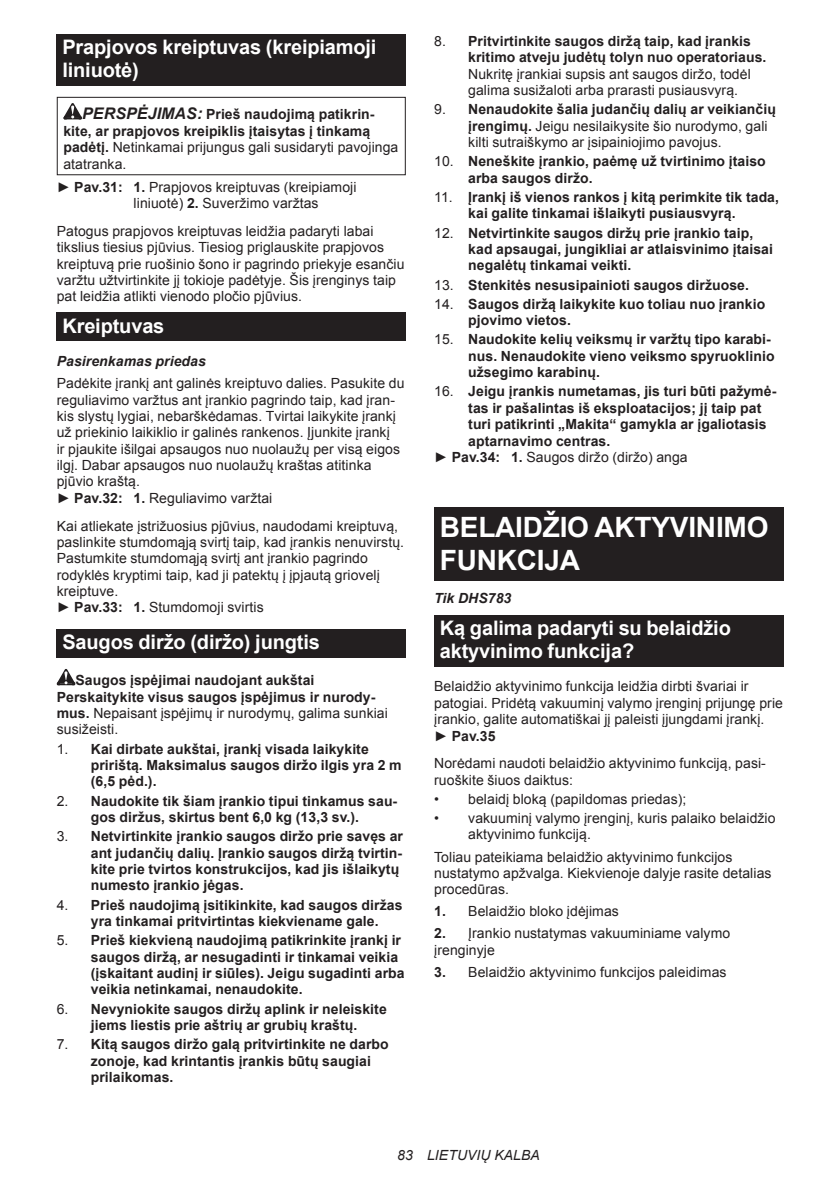
<style>
.page{position:relative;width:840px;height:1191px;background:#fff}
.page>*{position:absolute;margin:0;border:0;box-sizing:border-box;transform-origin:0 0}
.t1{font:700 28px/32.8px "Arial";letter-spacing:-.01em;color:#fff}
.t2{font:700 20px/23.4px "Arial";letter-spacing:-.01em;color:#fff}
.t3{font:700 14px/16.4px "Arial";letter-spacing:.005em;color:#231f20}
.t4{font:14px/16.4px "Arial";letter-spacing:.005em;color:#231f20}
.t5{font:italic 700 14px "Arial";letter-spacing:.005em;color:#231f20}
.t6{font:italic 14px "Arial";letter-spacing:.005em;color:#231f20}
.s1{font-style:italic;font-size:16px}
.s2{font-weight:400}
.s3{font-weight:700}
</style>
<div class="page">
<div style="left:57px;top:34px;width:348px;height:52px;background:#231f20"></div>
<svg style="left:63px;top:103px;width:19px;height:16px"></svg>
<div style="left:57px;top:97px;width:348px;height:78px;border:1px solid #231f20"></div>
<div style="left:57px;top:313px;width:348px;height:28px;background:#231f20"></div>
<div style="left:57px;top:629px;width:348px;height:29px;background:#231f20"></div>
<svg style="left:57px;top:669px;width:18px;height:16px"></svg>
<div style="left:434px;top:507px;width:348px;height:74px;background:#231f20"></div>
<div style="left:434px;top:614px;width:348px;height:52px;background:#231f20"></div>
<h2 class="t2" style="left:62px;top:36px;width:315px">Prapjovos kreiptuvas (kreipiamoji liniuotė)</h2>
<p class="t3" style="left:63px;top:107px;width:336px;text-indent:19px"><span class="s1">PERSPĖJIMAS:</span> Prieš naudojimą patikrin&shy;kite, ar prapjovos kreipiklis įtaisytas į tinkamą padėtį. <span class="s2">Netinkamai prijungus gali susidaryti pavojinga atatranka.</span></p>
<p class="t4" style="left:133px;top:179px;width:224px;text-indent:-77px">► <span class="s3">Pav.31: 1.</span> Prapjovos kreiptuvas (kreipiamoji liniuotė) <span class="s3">2.</span> Suveržimo varžtas</p>
<p class="t4" style="left:57px;top:223px;width:349px">Patogus prapjovos kreiptuvas leidžia padaryti labai tikslius tiesius pjūvius. Tiesiog priglauskite prapjovos kreiptuvą prie ruošinio šono ir pagrindo priekyje esančiu varžtu užtvirtinkite jį tokioje padėtyje. Šis įrenginys taip pat leidžia atlikti vienodo pločio pjūvius.</p>
<h2 class="t2" style="left:62px;top:314px;width:103px">Kreiptuvas</h2>
<p class="t5" style="left:57px;top:352px;width:151px">Pasirenkamas priedas</p>
<p class="t4" style="left:57px;top:375px;width:349px">Padėkite įrankį ant galinės kreiptuvo dalies. Pasukite du reguliavimo varžtus ant įrankio pagrindo taip, kad įran&shy;kis slystų lygiai, nebarškėdamas. Tvirtai laikykite įrankį už priekinio laikiklio ir galinės rankenos. Įjunkite įrankį<br>ir pjaukite išilgai apsaugos nuo nuolaužų per visą eigos ilgį. Dabar apsaugos nuo nuolaužų kraštas atitinka pjūvio kraštą.<br>► <span class="s3">Pav.32: 1.</span> Reguliavimo varžtai</p>
<p class="t4" style="left:57px;top:517px;width:348px">Kai atliekate įstrižuosius pjūvius, naudodami kreiptuvą, paslinkite stumdomąją svirtį taip, kad įrankis nenuvirstų.<br>Pastumkite stumdomąją svirtį ant įrankio pagrindo rodyklės kryptimi taip, kad ji patektų į įpjautą griovelį kreiptuve.<br>► <span class="s3">Pav.33: 1.</span> Stumdomoji svirtis</p>
<h2 class="t2" style="left:62px;top:631px;width:259px">Saugos diržo (diržo) jungtis</h2>
<p class="t3" style="left:57px;top:672px;width:332px;text-indent:19px">Saugos įspėjimai naudojant aukštai Perskaitykite visus saugos įspėjimus ir nurody&shy;mus. <span class="s2">Nepaisant įspėjimų ir nurodymų, galima sunkiai susižeisti.</span></p>
<p class="t3" style="left:91px;top:741px;width:312px;text-indent:-34px"><span class="s2">1.</span> Kai dirbate aukštai, įrankį visada laikykite pririštą. Maksimalus saugos diržo ilgis yra 2 m (6,5 pėd.).</p>
<p class="t3" style="left:57px;top:793px;width:342px;text-align:center"><span class="s2">2.</span> Naudokite tik šiam įrankio tipui tinkamus sau&shy;gos diržus, skirtus bent 6,0 kg (13,3 sv.).</p>
<p class="t3" style="left:91px;top:828px;width:313px;text-indent:-34px"><span class="s2">3.</span> Netvirtinkite įrankio saugos diržo prie savęs ar ant judančių dalių. Įrankio saugos diržą tvirtin&shy;kite prie tvirtos konstrukcijos, kad jis išlaikytų numesto įrankio jėgas.</p>
<p class="t3" style="left:91px;top:897px;width:313px;text-indent:-34px"><span class="s2">4.</span> Prieš naudojimą įsitikinkite, kad saugos diržas yra tinkamai pritvirtintas kiekviename gale.</p>
<p class="t3" style="left:91px;top:932px;width:315px;text-indent:-34px"><span class="s2">5.</span> Prieš kiekvieną naudojimą patikrinkite įrankį ir saugos diržą, ar nesugadinti ir tinkamai veikia (įskaitant audinį ir siūles). Jeigu sugadinti arba veikia netinkamai, nenaudokite.</p>
<p class="t3" style="left:57px;top:1001px;width:331px;text-align:center"><span class="s2">6.</span> Nevyniokite saugos diržų aplink ir neleiskite jiems liestis prie aštrių ar grubių kraštų.</p>
<p class="t3" style="left:91px;top:1036px;width:299px;text-indent:-34px"><span class="s2">7.</span> Kitą saugos diržo galą pritvirtinkite ne darbo zonoje, kad krintantis įrankis būtų saugiai prilaikomas.</p>
<p class="t3" style="left:468px;top:33px;width:299px;text-indent:-34px"><span class="s2">8.</span> Pritvirtinkite saugos diržą taip, kad įrankis kritimo atveju judėtų tolyn nuo operatoriaus.</p>
<p class="t4" style="left:468px;top:66px;width:284px">Nukritę įrankiai supsis ant saugos diržo, todėl galima susižaloti arba prarasti pusiausvyrą.</p>
<p class="t4" style="left:468px;top:101px;width:309px;text-indent:-34px">9. <span class="s3">Nenaudokite šalia judančių dalių ar veikiančių įrengimų.</span> Jeigu nesilaikysite šio nurodymo, gali kilti sutraiškymo ar įsipainiojimo pavojus.</p>
<p class="t3" style="left:468px;top:154px;width:299px;text-indent:-34px"><span class="s2">10.</span> Neneškite įrankio, paėmę už tvirtinimo įtaiso arba saugos diržo.</p>
<p class="t3" style="left:468px;top:189px;width:312px;text-indent:-34px"><span class="s2">11.</span> Įrankį iš vienos rankos į kitą perimkite tik tada, kai galite tinkamai išlaikyti pusiausvyrą.</p>
<p class="t3" style="left:468px;top:225px;width:306px;text-indent:-34px"><span class="s2">12.</span> Netvirtinkite saugos diržų prie įrankio taip, kad apsaugai, jungikliai ar atlaisvinimo įtaisai negalėtų tinkamai veikti.</p>
<p class="t3" style="left:434px;top:277px;width:316px"><span class="s2">13.</span> Stenkitės nesusipainioti saugos diržuose.</p>
<p class="t3" style="left:468px;top:296px;width:298px;text-indent:-34px"><span class="s2">14.</span> Saugos diržą laikykite kuo toliau nuo įrankio pjovimo vietos.</p>
<p class="t3" style="left:468px;top:332px;width:307px;text-indent:-34px"><span class="s2">15.</span> Naudokite kelių veiksmų ir varžtų tipo karabi&shy;nus. Nenaudokite vieno veiksmo spyruoklinio užsegimo karabinų.</p>
<p class="t3" style="left:434px;top:384px;width:343px"><span class="s2">16.</span> Jeigu įrankis numetamas, jis turi būti pažymė-</p>
<p class="t3" style="left:468px;top:400px;width:294px">tas ir pašalintas iš eksploatacijos; jį taip pat</p>
<p class="t3" style="left:468px;top:416px;width:300px">turi patikrinti „Makita“ gamykla ar įgaliotasis</p>
<p class="t3" style="left:468px;top:433px;width:143px">aptarnavimo centras.</p>
<p class="t4" style="left:434px;top:449px;width:255px">► <span class="s3">Pav.34: 1.</span> Saugos diržo (diržo) anga</p>
<h1 class="t1" style="left:439px;top:511px;width:330px">BELAIDŽIO AKTYVINIMO<br>FUNKCIJA</h1>
<p class="t5" style="left:434px;top:589px;width:79px">Tik DHS783</p>
<h2 class="t2" style="left:439px;top:616px;width:292px">Ką galima padaryti su belaidžio aktyvinimo funkcija?</h2>
<p class="t4" style="left:434px;top:678px;width:350px">Belaidžio aktyvinimo funkcija leidžia dirbti švariai ir patogiai. Pridėtą vakuuminį valymo įrenginį prijungę prie įrankio, galite automatiškai jį paleisti įjungdami įrankį.<br>► <span class="s3">Pav.35</span></p>
<p class="t4" style="left:434px;top:755px;width:333px">Norėdami naudoti belaidžio aktyvinimo funkciją, pasi&shy;ruoškite šiuos daiktus:</p>
<p class="t4" style="left:434px;top:791px;width:253px">• belaidį bloką (papildomas priedas);</p>
<p class="t4" style="left:468px;top:810px;width:309px;text-indent:-34px">• vakuuminį valymo įrenginį, kuris palaiko belaidžio aktyvinimo funkciją.</p>
<p class="t4" style="left:434px;top:848px;width:338px">Toliau pateikiama belaidžio aktyvinimo funkcijos nustatymo apžvalga. Kiekvienoje dalyje rasite detalias procedūras.</p>
<p class="t4" style="left:434px;top:903px;width:186px"><span class="s3">1.</span> Belaidžio bloko įdėjimas</p>
<p class="t4" style="left:434px;top:925px;width:297px"><span class="s3">2.</span> Įrankio nustatymas vakuuminiame valymo įrenginyje</p>
<p class="t4" style="left:434px;top:964px;width:294px"><span class="s3">3.</span> Belaidžio aktyvinimo funkcijos paleidimas</p>
<p class="t6" style="left:397px;top:1146px;width:144px">83 LIETUVIŲ KALBA</p>
</div>
